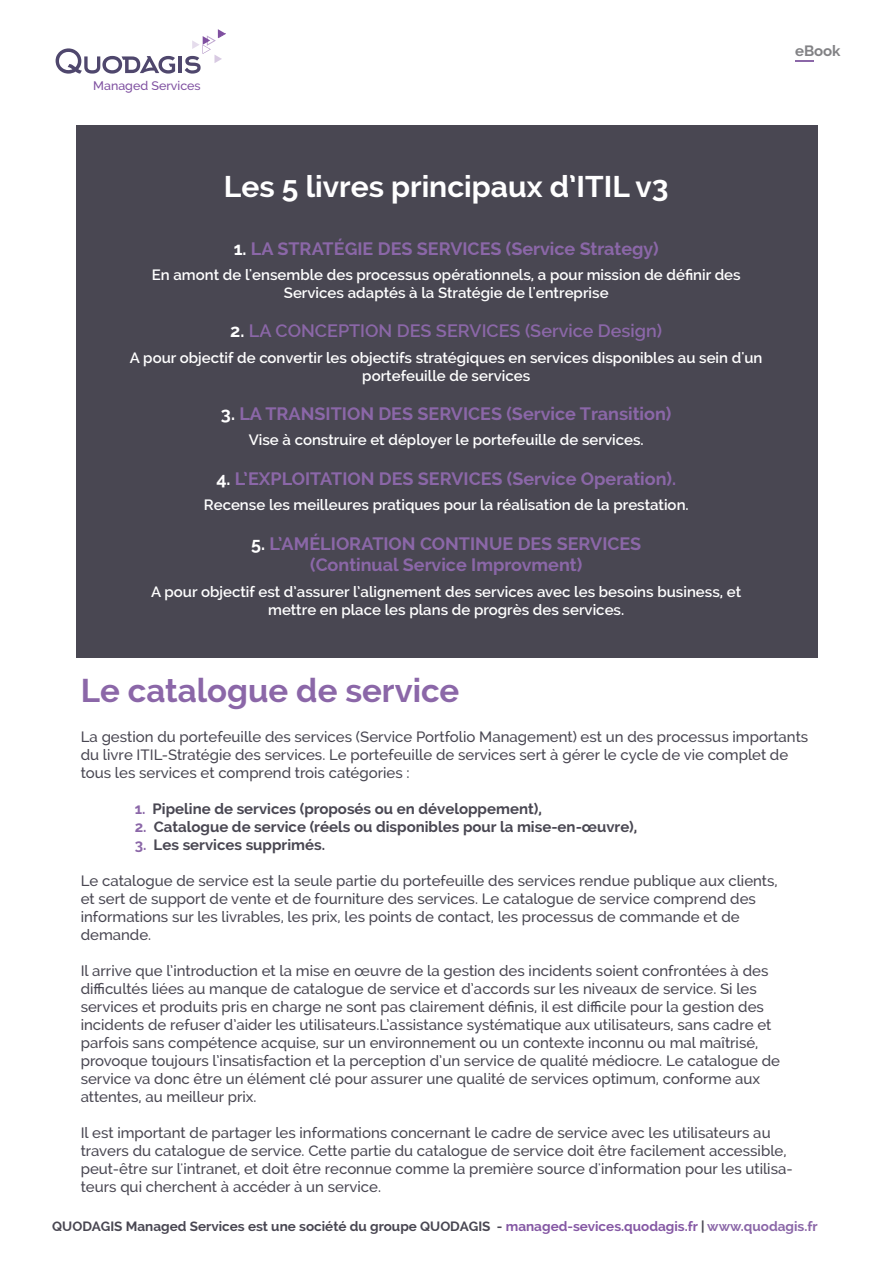
<style>
.page{position:relative;width:893px;height:1263px;background:#fff}
.page>*{position:absolute;margin:0;border:0;box-sizing:border-box;transform-origin:0 0}
.t1{font:700 33px "Raleway";color:#8b67a8}
.t2{font:700 30px "Raleway";color:#fff}
.t3{font:700 18px/21.6px "Raleway";color:#8b67a8;text-align:center}
.t4{font:600 18px "Raleway";color:#8b67a8}
.t5{font:500 15px/18px "Raleway";color:#494752}
.t6{font:600 15px/18px "Raleway";color:#fff;text-align:center}
.t7{font:700 15px "Raleway";color:#494752}
.t8{font:700 15px "Raleway";color:#828285}
.t9{font:700 13.5px "Raleway";color:#494752}
.t10{font:500 12.45px "Raleway";color:#7e4fa0}
.s1{color:#fff}
.s2{font-weight:700;color:#fff}
.s3{color:#8b67a8}
.s4{color:#8558a4}
</style>
<div class="page">
<div style="left:76px;top:126px;width:741px;height:532px;background:#494752"></div>
<svg style="left:56px;top:48px;width:119px;height:26px"></svg>
<hr style="left:179px;top:56px;width:3px;height:17px;background:#4f476d">
<svg style="left:185px;top:29px;width:41px;height:45px"></svg>
<svg style="left:796px;top:60px;width:18px;height:2px"></svg>
<p class="t10" style="left:93px;top:78px;width:109px">Managed Services</p>
<h2 class="t2" style="left:224px;top:169px;width:446px">Les 5 livres principaux d’ITIL v3</h2>
<p class="t3" style="left:234px;top:237px;width:426px"><span class="s1">1.</span> LA STRATÉGIE DES SERVICES (Service Strategy)</p>
<p class="t6" style="left:152px;top:265px;width:590px">En amont de l'ensemble des processus opérationnels, a pour mission de définir des<br>Services adaptés à la Stratégie de l'entreprise</p>
<p class="t4" style="left:230px;top:321px;width:433px"><span class="s2">2.</span> LA CONCEPTION DES SERVICES (Service Design)</p>
<p class="t6" style="left:130px;top:348px;width:634px">A pour objectif de convertir les objectifs stratégiques en services disponibles au sein d'un portefeuille de services</p>
<p class="t3" style="left:221px;top:403px;width:452px"><span class="s1">3.</span> LA TRANSITION DES SERVICES (Service Transition)</p>
<p class="t6" style="left:249px;top:431px;width:396px">Vise à construire et déployer le portefeuille de services.</p>
<p class="t3" style="left:216px;top:468px;width:461px"><span class="s1">4.</span> L’EXPLOITATION DES SERVICES (Service Operation).</p>
<p class="t6" style="left:204px;top:496px;width:487px">Recense les meilleures pratiques pour la réalisation de la prestation.</p>
<p class="t3" style="left:251px;top:533px;width:392px"><span class="s1">5.</span> L’AMÉLIORATION CONTINUE DES SERVICES (Continual Service Improvment)</p>
<p class="t6" style="left:151px;top:582px;width:591px">A pour objectif est d’assurer l’alignement des services avec les besoins business, et mettre en place les plans de progrès des services.</p>
<p class="t8" style="left:795px;top:42px;width:47px">eBook</p>
<h1 class="t1" style="left:81px;top:672px;width:380px">Le catalogue de service</h1>
<p class="t5" style="left:81px;top:727px;width:729px">La gestion du portefeuille des services (Service Portfolio Management) est un des processus importants du livre ITIL-Stratégie des services. Le portefeuille de services sert à gérer le cycle de vie complet de tous les services et comprend trois catégories :</p>
<p class="t7" style="left:135px;top:800px;width:409px"><span class="s3">1.</span> Pipeline de services (proposés ou en développement),</p>
<p class="t7" style="left:135px;top:818px;width:504px"><span class="s3">2.</span> Catalogue de service (réels ou disponibles pour la mise-en-œuvre),</p>
<p class="t7" style="left:135px;top:836px;width:192px"><span class="s3">3.</span> Les services supprimés.</p>
<p class="t5" style="left:81px;top:871px;width:699px">Le catalogue de service est la seule partie du portefeuille des services rendue publique aux clients, et sert de support de vente et de fourniture des services. Le catalogue de service comprend des informations sur les livrables, les prix, les points de contact, les processus de commande et de demande.</p>
<p class="t5" style="left:81px;top:961px;width:701px">Il arrive que l’introduction et la mise en œuvre de la gestion des incidents soient confrontées à des difficultés liées au manque de catalogue de service et d’accords sur les niveaux de service. Si les services et produits pris en charge ne sont pas clairement définis, il est difficile pour la gestion des incidents de refuser d’aider les utilisateurs.L’assistance systématique aux utilisateurs, sans cadre et parfois sans compétence acquise, sur un environnement ou un contexte inconnu ou mal maîtrisé, provoque toujours l’insatisfaction et la perception d’un service de qualité médiocre. Le catalogue de service va donc être un élément clé pour assurer une qualité de services optimum, conforme aux attentes, au meilleur prix.</p>
<p class="t5" style="left:81px;top:1123px;width:714px">Il est important de partager les informations concernant le cadre de service avec les utilisateurs au travers du catalogue de service. Cette partie du catalogue de service doit être facilement accessible, peut-être sur l'intranet, et doit être reconnue comme la première source d'information pour les utilisa&shy;teurs qui cherchent à accéder à un service.</p>
<p class="t9" style="left:52px;top:1218px;width:767px">QUODAGIS Managed Services est une société du groupe QUODAGIS - <span class="s4">managed-sevices.quodagis.fr</span> | <span class="s3">www.quodagis.fr</span></p>
</div>
